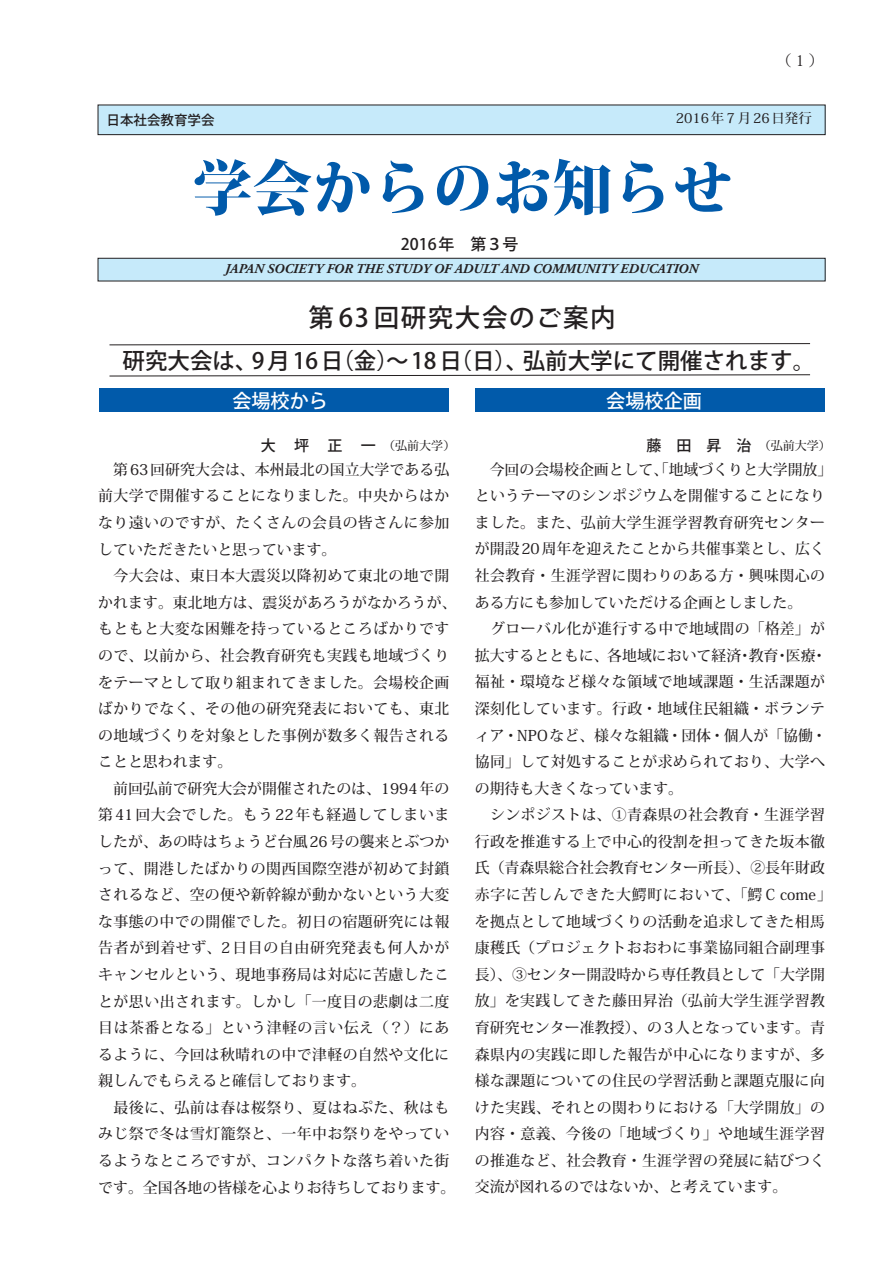
<style>
.page{position:relative;width:893px;height:1263px;background:#fff}
.page>*{position:absolute;margin:0;border:0;box-sizing:border-box;transform-origin:0 0}
.t1{font:800 60px "Koz Min Pro";color:#015aaa}
.t2{font:500 25.5px "Koz Go Pro";letter-spacing:.06em;color:#231f20}
.t3{font:500 22.5px "Koz Go Pro";color:#231f20}
.t4{font:500 19.2px "Koz Go Pro";color:#fff}
.t5{font:500 15.9px "Koz Go Pro";color:#231f20}
.t6{font:500 15px "Koz Go Pro";color:#231f20}
.t7{font:15px "Koz Min Pro";color:#231f20}
.t8{font:500 14.85px/26.5px "Koz Min Pro";letter-spacing:.025em;color:#231f20}
.t9{font:italic 700 13.5px "Adobe Garamond Pro";color:#231f20}
.t10{font:500 13.5px "Koz Min Pro";color:#231f20}
.t11{font:500 13.5px "Koz Go Pro";color:#231f20}
.s1{font-family:"Koz Min Pro";font-size:12px}
</style>
<div class="page">
<div style="left:98px;top:105px;width:727px;height:30px;background:#c6eafa"></div>
<div style="left:98px;top:105px;width:727px;height:30px;border:1px solid #231f20"></div>
<div style="left:98px;top:258px;width:727px;height:23px;background:#c6eafa"></div>
<div style="left:98px;top:258px;width:727px;height:23px;border:1px solid #231f20"></div>
<div style="left:475px;top:388px;width:350px;height:24px;background:#015aaa"></div>
<div style="left:99px;top:388px;width:350px;height:23px;background:#015aaa"></div>
<svg style="left:109px;top:374px;width:701px;height:2px"></svg>
<svg style="left:109px;top:343px;width:701px;height:2px"></svg>
<p class="t11" style="left:107px;top:111px;width:123px">日本社会教育学会　</p>
<p class="t7" style="left:776px;top:50px;width:49px">（ 1 ）</p>
<p class="t10" style="left:676px;top:109px;width:138px">2016年７月26日発行</p>
<h1 class="t1" style="left:193px;top:143px;width:541px">学会からのお知らせ</h1>
<p class="t5" style="left:401px;top:234px;width:119px">2016 年　第３号</p>
<p class="t9" style="left:225px;top:261px;width:474px">JAPAN SOCIETY FOR THE STUDY OF ADULT AND COMMUNITY EDUCATION</p>
<h2 class="t2" style="left:309px;top:301px;width:309px">第 63 回研究大会のご案内</h2>
<h3 class="t3" style="left:123px;top:346px;width:694px">研究大会は、9 月 16 日（金）～ 18 日 （日）、弘前大学にて開催されます。</h3>
<p class="t4" style="left:606px;top:389px;width:97px">会場校企画</p>
<p class="t6" style="left:631px;top:436px;width:201px">　藤　田　昇　治 <span class="s1">（弘前大学）</span></p>
<p class="t8" style="left:475px;top:455px;width:359px">　今回の会場校企画として、「地域づくりと大学開放」というテーマのシンポジウムを開催することになりました。また、弘前大学生涯学習教育研究センターが開設20周年を迎えたことから共催事業とし、広く社会教育・生涯学習に関わりのある方・興味関心のある方にも参加していただける企画としました。<br>　グローバル化が進行する中で地域間の「格差」が拡大するとともに、各地域において経済・教育・医療・福祉・環境など様々な領域で地域課題・生活課題が深刻化しています。行政・地域住民組織・ボランティア・NPOなど、様々な組織・団体・個人が「協働・協同」して対処することが求められており、大学への期待も大きくなっています。<br>　シンポジストは、①青森県の社会教育・生涯学習行政を推進する上で中心的役割を担ってきた坂本徹氏（青森県総合社会教育センター所長）、②長年財政赤字に苦しんできた大鰐町において、「鰐Ｃcome」を拠点として地域づくりの活動を追求してきた相馬康穫氏（プロジェクトおおわに事業協同組合副理事長）、③センター開設時から専任教員として「大学開放」を実践してきた藤田昇治（弘前大学生涯学習教育研究センター准教授）、の3人となっています。青森県内の実践に即した報告が中心になりますが、多様な課題についての住民の学習活動と課題克服に向けた実践、それとの関わりにおける「大学開放」の内容・意義、今後の「地域づくり」や地域生涯学習の推進など、社会教育・生涯学習の発展に結びつく交流が図れるのではないか、と考えています。</p>
<p class="t4" style="left:232px;top:389px;width:97px">会場校から</p>
<p class="t6" style="left:261px;top:436px;width:196px">大　 坪 　正 　一 <span class="s1">（弘前大学）</span></p>
<p class="t8" style="left:98px;top:456px;width:360px">　第63回研究大会は、本州最北の国立大学である弘前大学で開催することになりました。中央からはかなり遠いのですが、たくさんの会員の皆さんに参加していただきたいと思っています。<br>　今大会は、東日本大震災以降初めて東北の地で開かれます。東北地方は、震災があろうがなかろうが、もともと大変な困難を持っているところばかりですので、以前から、社会教育研究も実践も地域づくりをテーマとして取り組まれてきました。会場校企画ばかりでなく、その他の研究発表においても、東北の地域づくりを対象とした事例が数多く報告されることと思われます。<br>　前回弘前で研究大会が開催されたのは、1994年の第41回大会でした。もう22年も経過してしまいましたが、あの時はちょうど台風26号の襲来とぶつかって、開港したばかりの関西国際空港が初めて封鎖されるなど、空の便や新幹線が動かないという大変な事態の中での開催でした。初日の宿題研究には報告者が到着せず、2日目の自由研究発表も何人かがキャンセルという、現地事務局は対応に苦慮したことが思い出されます。しかし「一度目の悲劇は二度目は茶番となる」という津軽の言い伝え（？）にあるように、今回は秋晴れの中で津軽の自然や文化に親しんでもらえると確信しております。<br>　最後に、弘前は春は桜祭り、夏はねぷた、秋はもみじ祭で冬は雪灯籠祭と、一年中お祭りをやっているようなところですが、コンパクトな落ち着いた街です。全国各地の皆様を心よりお待ちしております。</p>
</div>
